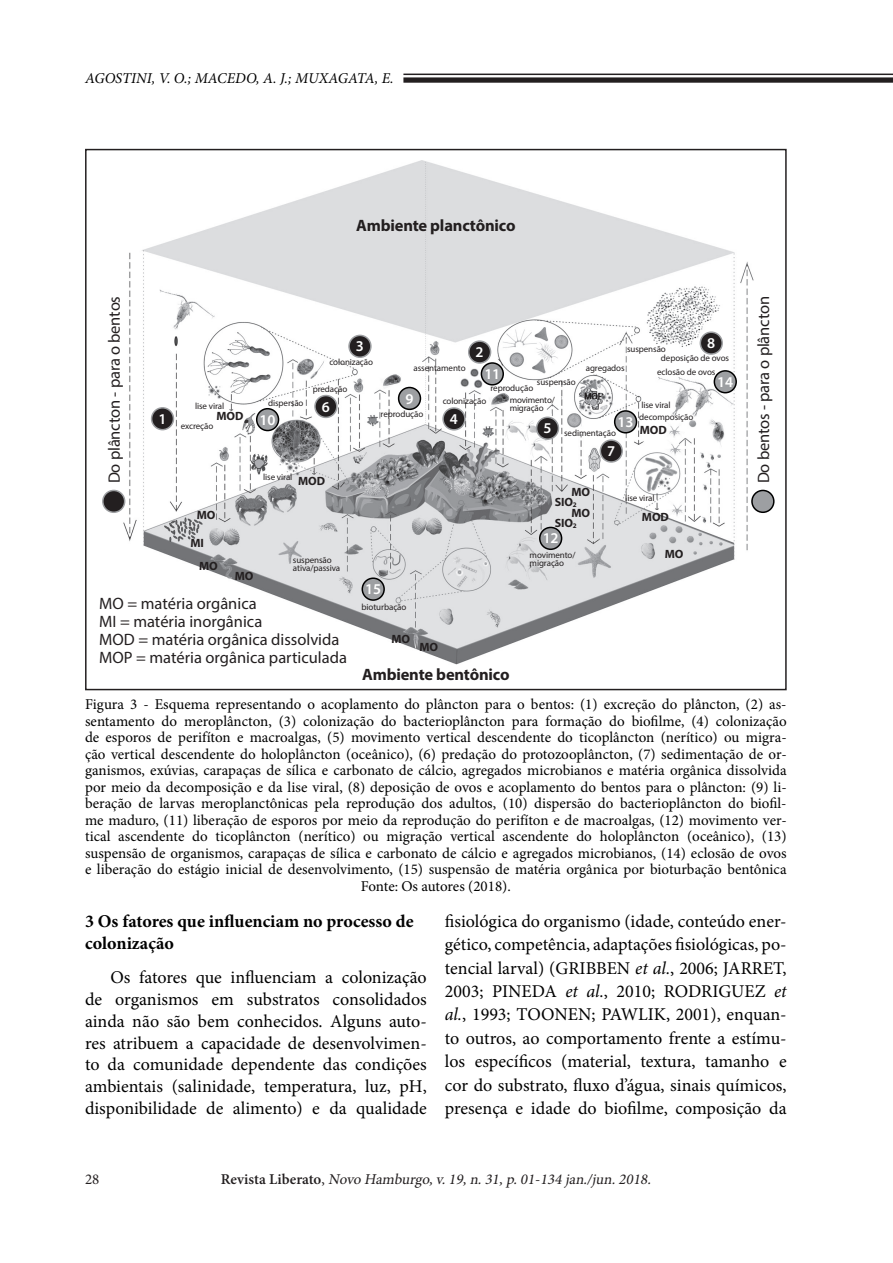
<style>
.page{position:relative;width:893px;height:1263px;background:#fff}
.page>*{position:absolute;margin:0;border:0;box-sizing:border-box;transform-origin:0 0}
.t1{font:18px/23.4px "Minion Pro";color:#000;text-align:justify}
.t2{font:700 18px/21.9px "Minion Pro";color:#000}
.t3{font:16.5px/18px "Myriad Pro";color:#231f20}
.t4{font:700 16.5px "Myriad Pro";letter-spacing:-.01em;color:#231f20}
.t5{font:15px/16.5px "Minion Pro";color:#000;text-align:center}
.t6{font:italic 15px "Minion Pro";color:#231f20}
.t7{font:italic 15px "Minion Pro";color:#000}
.t8{font:600 15px "Myriad Pro";letter-spacing:-.01em;color:#fff}
.t9{font:15px "Minion Pro";color:#231f20}
.t10{font:700 12px/20.7px "Myriad Pro";letter-spacing:-.01em;color:#231f20}
.t11{font:9px/7.5px "Myriad Pro";letter-spacing:-.01em;color:#231f20}
.s1{font-style:italic}
.s2{font-weight:600;font-style:normal}
.s3{font-style:normal}
</style>
<div class="page">
<div style="left:403px;top:77px;width:490px;height:6px;background:#231f20"></div>
<hr style="left:403px;top:74px;width:490px;height:1px;background:#231f20">
<img style="left:120px;top:161px;width:636px;height:504px">
<div style="left:752px;top:490px;width:22px;height:22px;background:#9d9fa2;border-radius:50%"></div>
<div style="left:751px;top:490px;width:24px;height:23px;border:2px solid #000;border-radius:50%"></div>
<div style="left:481px;top:363px;width:22px;height:22px;background:#9d9fa2;border-radius:50%"></div>
<div style="left:481px;top:362px;width:23px;height:24px;border:2px solid #000;border-radius:50%"></div>
<div style="left:399px;top:387px;width:21px;height:22px;background:#9d9fa2;border-radius:50%"></div>
<div style="left:398px;top:387px;width:23px;height:23px;border:2px solid #000;border-radius:50%"></div>
<div style="left:615px;top:411px;width:21px;height:22px;background:#9d9fa2;border-radius:50%"></div>
<div style="left:614px;top:410px;width:23px;height:23px;border:2px solid #000;border-radius:50%"></div>
<div style="left:714px;top:371px;width:22px;height:22px;background:#9d9fa2;border-radius:50%"></div>
<div style="left:714px;top:370px;width:23px;height:23px;border:2px solid #000;border-radius:50%"></div>
<div style="left:540px;top:527px;width:22px;height:22px;background:#9d9fa2;border-radius:50%"></div>
<div style="left:539px;top:527px;width:23px;height:23px;border:2px solid #000;border-radius:50%"></div>
<div style="left:362px;top:578px;width:22px;height:22px;background:#9d9fa2;border-radius:50%"></div>
<div style="left:362px;top:577px;width:23px;height:24px;border:2px solid #000;border-radius:50%"></div>
<div style="left:257px;top:409px;width:22px;height:21px;background:#9d9fa2;border-radius:50%"></div>
<div style="left:256px;top:408px;width:23px;height:23px;border:2px solid #000;border-radius:50%"></div>
<div style="left:103px;top:490px;width:22px;height:22px;background:#231f20;border-radius:50%"></div>
<div style="left:102px;top:490px;width:23px;height:23px;border:2px solid #9d9fa2;border-radius:50%"></div>
<div style="left:152px;top:408px;width:21px;height:22px;background:#231f20;border-radius:50%"></div>
<div style="left:151px;top:407px;width:23px;height:23px;border:2px solid #9d9fa2;border-radius:50%"></div>
<div style="left:469px;top:341px;width:22px;height:22px;background:#231f20;border-radius:50%"></div>
<div style="left:468px;top:340px;width:23px;height:24px;border:2px solid #9d9fa2;border-radius:50%"></div>
<div style="left:349px;top:335px;width:22px;height:22px;background:#231f20;border-radius:50%"></div>
<div style="left:348px;top:335px;width:24px;height:23px;border:2px solid #9d9fa2;border-radius:50%"></div>
<div style="left:315px;top:396px;width:22px;height:21px;background:#231f20;border-radius:50%"></div>
<div style="left:314px;top:395px;width:24px;height:23px;border:2px solid #9d9fa2;border-radius:50%"></div>
<div style="left:443px;top:408px;width:22px;height:22px;background:#231f20;border-radius:50%"></div>
<div style="left:442px;top:407px;width:24px;height:24px;border:2px solid #9d9fa2;border-radius:50%"></div>
<div style="left:537px;top:417px;width:21px;height:22px;background:#231f20;border-radius:50%"></div>
<div style="left:536px;top:417px;width:23px;height:23px;border:2px solid #9d9fa2;border-radius:50%"></div>
<div style="left:600px;top:440px;width:22px;height:22px;background:#231f20;border-radius:50%"></div>
<div style="left:600px;top:439px;width:23px;height:24px;border:2px solid #9d9fa2;border-radius:50%"></div>
<div style="left:700px;top:332px;width:22px;height:22px;background:#231f20;border-radius:50%"></div>
<div style="left:700px;top:331px;width:23px;height:24px;border:2px solid #9d9fa2;border-radius:50%"></div>
<p class="t7" style="left:85px;top:67px;width:310px">AGOSTINI, V. O.; MACEDO, A. J.; MUXAGATA, E.</p>
<p class="t4" style="left:356px;top:215px;width:161px">Ambiente planctônico</p>
<p class="t3" style="left:105px;top:483px;width:189px;rotate:-90deg">Do plâncton - para o bentos</p>
<p class="t3" style="left:754px;top:483px;width:189px;rotate:-90deg">Do bentos - para o plâncton</p>
<p class="t8" style="left:707px;top:334px;width:10px">8</p>
<p class="t8" style="left:356px;top:337px;width:10px">3</p>
<p class="t11" style="left:661px;top:345px;width:70px;line-height:9.1px;text-indent:-34px">suspensão<br>deposição de ovos</p>
<p class="t11" style="left:657px;top:368px;width:60px">eclosão de ovos</p>
<p class="t8" style="left:476px;top:343px;width:10px">2</p>
<p class="t11" style="left:329px;top:358px;width:45px">colonização</p>
<p class="t11" style="left:586px;top:364px;width:40px">agregados</p>
<p class="t11" style="left:414px;top:364px;width:54px">assentamento</p>
<p class="t8" style="left:484px;top:364px;width:17px">11</p>
<p class="t8" style="left:717px;top:372px;width:17px">14</p>
<p class="t11" style="left:537px;top:378px;width:40px">suspensão</p>
<p class="t11" style="left:490px;top:384px;width:44px">reprodução</p>
<p class="t11" style="left:313px;top:386px;width:36px">predação</p>
<p class="t8" style="left:405px;top:389px;width:10px">9</p>
<p class="t11" style="left:510px;top:396px;width:47px">movimento/ migração</p>
<p class="t11" style="left:443px;top:397px;width:45px">colonização</p>
<p class="t11" style="left:268px;top:399px;width:37px">dispersão</p>
<p class="t8" style="left:322px;top:397px;width:10px">6</p>
<p class="t11" style="left:195px;top:402px;width:31px">lise viral</p>
<p class="t11" style="left:641px;top:401px;width:31px">lise viral</p>
<p class="t11" style="left:381px;top:410px;width:44px">reprodução</p>
<p class="t10" style="left:216px;top:406px;width:28px">MOD</p>
<p class="t11" style="left:639px;top:413px;width:56px">decomposição</p>
<p class="t8" style="left:158px;top:409px;width:10px">1</p>
<p class="t8" style="left:450px;top:409px;width:10px">4</p>
<p class="t8" style="left:260px;top:410px;width:17px">10</p>
<p class="t8" style="left:618px;top:412px;width:17px">13</p>
<p class="t11" style="left:181px;top:422px;width:34px">excreção</p>
<p class="t8" style="left:543px;top:419px;width:10px">5</p>
<p class="t10" style="left:640px;top:419px;width:28px">MOD</p>
<p class="t11" style="left:564px;top:430px;width:53px">sedimentação</p>
<p class="t8" style="left:607px;top:442px;width:10px">7</p>
<p class="t11" style="left:263px;top:473px;width:31px">lise viral</p>
<p class="t10" style="left:298px;top:470px;width:28px">MOD</p>
<p class="t10" style="left:197px;top:504px;width:20px">MO</p>
<p class="t10" style="left:190px;top:532px;width:15px">MI</p>
<p class="t10" style="left:199px;top:555px;width:20px">MO</p>
<p class="t10" style="left:235px;top:566px;width:20px">MO</p>
<p class="t11" style="left:293px;top:556px;width:49px">suspensão ativa/passiva</p>
<p class="t3" style="left:99px;top:594px;width:249px">MO = matéria orgânica<br>MI = matéria inorgânica<br>MOD = matéria orgânica dissolvida<br>MOP = matéria orgânica particulada</p>
<p class="t8" style="left:365px;top:580px;width:17px">15</p>
<p class="t11" style="left:362px;top:603px;width:46px">bioturbação</p>
<p class="t10" style="left:392px;top:628px;width:20px">MO</p>
<p class="t10" style="left:419px;top:636px;width:20px">MO</p>
<p class="t4" style="left:362px;top:664px;width:149px">Ambiente bentônico</p>
<p class="t10" style="left:571px;top:482px;width:20px">MO<br>MO</p>
<p class="t10" style="left:555px;top:491px;width:24px">SIO<sub>2<br></sub>SIO<sub>2</sub></p>
<p class="t8" style="left:543px;top:529px;width:17px">12</p>
<p class="t11" style="left:530px;top:551px;width:47px">movimento/ migração</p>
<p class="t11" style="left:625px;top:494px;width:31px">lise viral</p>
<p class="t10" style="left:642px;top:506px;width:28px">MOD</p>
<p class="t10" style="left:665px;top:543px;width:20px">MO</p>
<p class="t5" style="left:85px;top:696px;width:703px">Figura 3 - Esquema representando o acoplamento do plâncton para o bentos: (1) excreção do plâncton, (2) as&shy;sentamento do meroplâncton, (3) colonização do bacterioplâncton para formação do biofilme, (4) colonização de esporos de perifíton e macroalgas, (5) movimento vertical descendente do ticoplâncton (nerítico) ou migra&shy;ção vertical descendente do holoplâncton (oceânico), (6) predação do protozooplâncton, (7) sedimentação de or&shy;ganismos, exúvias, carapaças de sílica e carbonato de cálcio, agregados microbianos e matéria orgânica dissolvida por meio da decomposição e da lise viral, (8) deposição de ovos e acoplamento do bentos para o plâncton: (9) li&shy;beração de larvas meroplanctônicas pela reprodução dos adultos, (10) dispersão do bacterioplâncton do biofil&shy;me maduro, (11) liberação de esporos por meio da reprodução do perifíton e de macroalgas, (12) movimento ver&shy;tical ascendente do ticoplâncton (nerítico) ou migração vertical ascendente do holoplâncton (oceânico), (13) suspensão de organismos, carapaças de sílica e carbonato de cálcio e agregados microbianos, (14) eclosão de ovos e liberação do estágio inicial de desenvolvimento, (15) suspensão de matéria orgânica por bioturbação bentônica Fonte: Os autores (2018).</p>
<p class="t2" style="left:85px;top:910px;width:330px">3 Os fatores que influenciam no processo de colonização</p>
<p class="t1" style="left:85px;top:966px;width:343px;line-height:21.9px;text-indent:26px">Os fatores que influenciam a colonização de organismos em substratos consolidados ainda não são bem conhecidos. Alguns auto&shy;res atribuem a capacidade de desenvolvimen&shy;to da comunidade dependente das condições ambientais (salinidade, temperatura, luz, pH, disponibilidade de alimento) e da qualidade</p>
<p class="t1" style="left:445px;top:909px;width:343px">fisiológica do organismo (idade, conteúdo ener&shy;gético, competência, adaptações fisiológicas, po&shy;tencial larval) (GRIBBEN <span class="s1">et al.</span>, 2006; JARRET, 2003; PINEDA <span class="s1">et al.</span>, 2010; RODRIGUEZ <span class="s1">et al.</span>, 1993; TOONEN; PAWLIK, 2001), enquan&shy;to outros, ao comportamento frente a estímu&shy;los específicos (material, textura, tamanho e cor do substrato, fluxo d’água, sinais químicos, presença e idade do biofilme, composição da</p>
<p class="t9" style="left:85px;top:1169px;width:16px">28</p>
<p class="t6" style="left:221px;top:1169px;width:435px"><span class="s2">Revi s t a L ib e r ato</span> <span class="s3">,</span> Novo Hamburgo,v.19,n.31,p.01-134 jan./jun.2018.</p>
</div>
